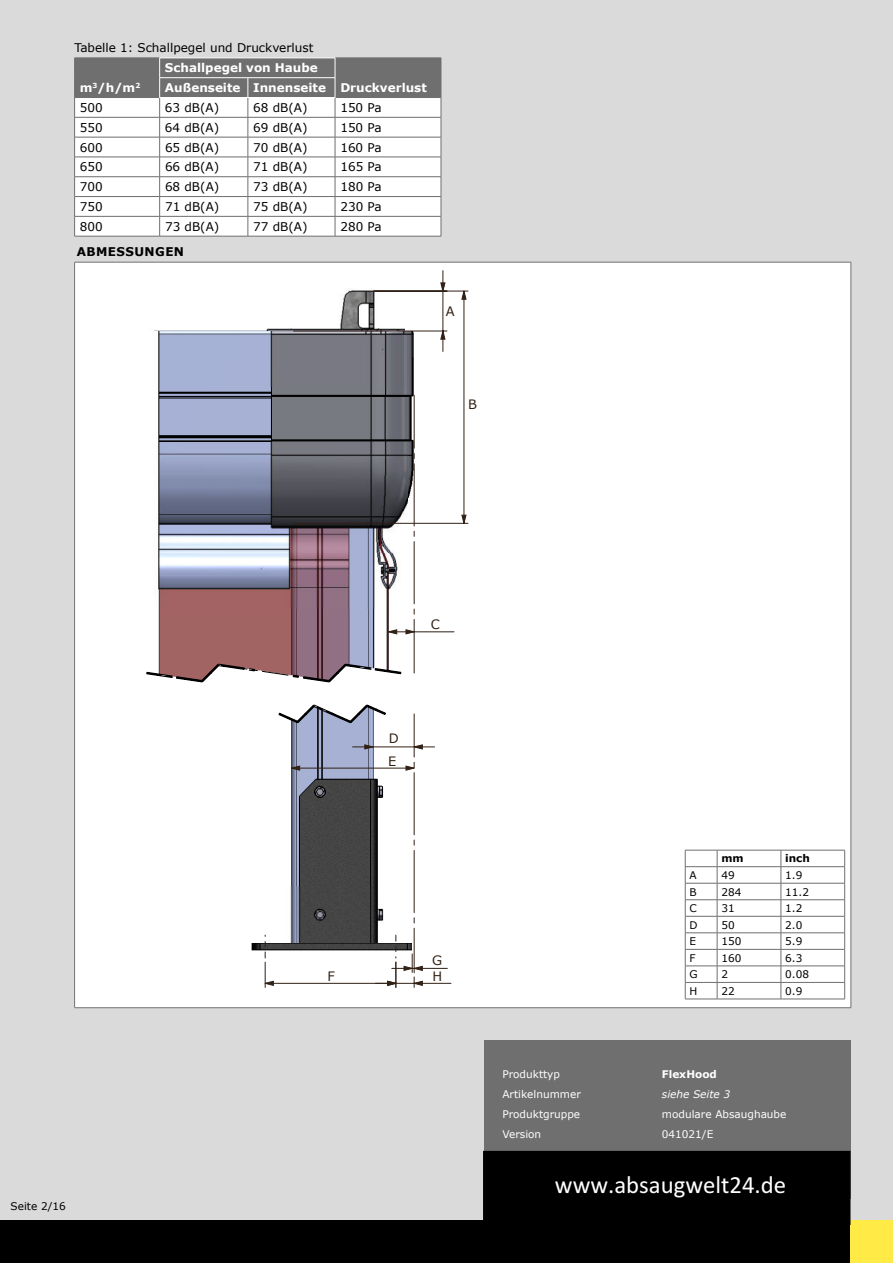
<style>
.page{position:relative;width:893px;height:1263px;background:#dadada}
.page>*{position:absolute;margin:0;border:0;box-sizing:border-box;transform-origin:0 0}
.t1{font:24.75px "Calibri";color:#fff}
.t2{font:12.9px/15.9px "Verdana";color:#312015}
.t3{font:12px "Verdana";color:#000}
.t4{font:700 12px "Verdana";color:#fff}
.t5{font:700 12px "Verdana";letter-spacing:.035em;color:#000}
.t6{font:10.5px "Verdana";color:#fff}
.t7{font:10.5px "Verdana";color:#000}
.t8{font:italic 10.5px "Verdana";color:#fff}
.t9{font:700 10.5px "Verdana";color:#fff}
.t10{font:700 10.5px "Verdana";color:#000}
</style>
<div class="page">
<div style="left:0;top:1220px;width:850px;height:43px;background:#000"></div>
<div style="left:850px;top:1220px;width:43px;height:43px;background:#ffea46"></div>
<hr style="left:74px;top:236px;width:86px;height:1px;background:#706f6f">
<hr style="left:160px;top:236px;width:88px;height:1px;background:#706f6f">
<hr style="left:248px;top:236px;width:87px;height:1px;background:#706f6f">
<hr style="left:335px;top:236px;width:106px;height:1px;background:#706f6f">
<svg style="left:74px;top:58px;width:368px;height:178px"></svg>
<hr style="left:159px;top:97px;width:89px;height:1px;background:#fff">
<hr style="left:248px;top:97px;width:87px;height:1px;background:#fff">
<div style="left:75px;top:262px;width:776px;height:746px;background:#fff"></div>
<hr style="left:74px;top:262px;width:777px;height:1px;background:#706f6f">
<hr style="left:74px;top:262px;width:1px;height:745px;background:#706f6f">
<hr style="left:851px;top:262px;width:1px;height:745px;background:#706f6f">
<hr style="left:74px;top:1007px;width:777px;height:1px;background:#706f6f">
<hr style="left:374px;top:291px;width:94px;height:1px;background:#312015">
<hr style="left:293px;top:523px;width:175px;height:1px;background:#312015">
<svg style="left:146px;top:271px;width:321px;height:716px"></svg>
<div style="left:157px;top:268px;width:55px;height:55px;background:#fff"></div>
<hr style="left:685px;top:999px;width:32px;height:1px;background:#706f6f">
<svg style="left:685px;top:850px;width:160px;height:149px"></svg>
<hr style="left:717px;top:866px;width:64px;height:1px;background:#706f6f">
<hr style="left:781px;top:866px;width:64px;height:1px;background:#706f6f">
<hr style="left:717px;top:883px;width:64px;height:1px;background:#706f6f">
<hr style="left:781px;top:883px;width:64px;height:1px;background:#706f6f">
<hr style="left:717px;top:899px;width:64px;height:1px;background:#706f6f">
<hr style="left:781px;top:899px;width:64px;height:1px;background:#706f6f">
<hr style="left:717px;top:916px;width:64px;height:1px;background:#706f6f">
<hr style="left:781px;top:916px;width:64px;height:1px;background:#706f6f">
<hr style="left:717px;top:932px;width:64px;height:1px;background:#706f6f">
<hr style="left:781px;top:932px;width:64px;height:1px;background:#706f6f">
<hr style="left:717px;top:949px;width:64px;height:1px;background:#706f6f">
<hr style="left:781px;top:949px;width:64px;height:1px;background:#706f6f">
<hr style="left:717px;top:966px;width:64px;height:1px;background:#706f6f">
<hr style="left:781px;top:966px;width:64px;height:1px;background:#706f6f">
<hr style="left:717px;top:982px;width:64px;height:1px;background:#706f6f">
<hr style="left:781px;top:982px;width:64px;height:1px;background:#706f6f">
<hr style="left:717px;top:999px;width:64px;height:1px;background:#706f6f">
<hr style="left:781px;top:999px;width:64px;height:1px;background:#706f6f">
<div style="left:484px;top:1040px;width:366px;height:159px;background:#706f6f"></div>
<div style="left:483px;top:1151px;width:367px;height:74px;background:#000"></div>
<p class="t3" style="left:74px;top:42px;width:241px">Tabelle 1: Schallpegel und Druckverlust</p>
<p class="t4" style="left:165px;top:63px;width:154px">Schallpegel von Haube</p>
<p class="t4" style="left:80px;top:83px;width:62px">m<sup>3</sup>/h/m<sup>2</sup></p>
<p class="t4" style="left:165px;top:83px;width:263px">Außenseite Innenseite Druckverlust</p>
<p class="t3" style="left:80px;top:103px;width:24px">500</p>
<p class="t3" style="left:165px;top:103px;width:56px">63 dB(A)</p>
<p class="t3" style="left:253px;top:103px;width:56px">68 dB(A)</p>
<p class="t3" style="left:340px;top:103px;width:43px">150 Pa</p>
<p class="t3" style="left:80px;top:122px;width:24px">550</p>
<p class="t3" style="left:165px;top:122px;width:56px">64 dB(A)</p>
<p class="t3" style="left:253px;top:122px;width:56px">69 dB(A)</p>
<p class="t3" style="left:340px;top:122px;width:43px">150 Pa</p>
<p class="t3" style="left:80px;top:142px;width:24px">600</p>
<p class="t3" style="left:165px;top:142px;width:56px">65 dB(A)</p>
<p class="t3" style="left:253px;top:142px;width:56px">70 dB(A)</p>
<p class="t3" style="left:340px;top:142px;width:43px">160 Pa</p>
<p class="t3" style="left:80px;top:162px;width:24px">650</p>
<p class="t3" style="left:165px;top:162px;width:56px">66 dB(A)</p>
<p class="t3" style="left:253px;top:162px;width:56px">71 dB(A)</p>
<p class="t3" style="left:340px;top:162px;width:43px">165 Pa</p>
<p class="t3" style="left:80px;top:182px;width:24px">700</p>
<p class="t3" style="left:165px;top:182px;width:56px">68 dB(A)</p>
<p class="t3" style="left:253px;top:182px;width:56px">73 dB(A)</p>
<p class="t3" style="left:340px;top:182px;width:43px">180 Pa</p>
<p class="t3" style="left:80px;top:202px;width:24px">750</p>
<p class="t3" style="left:165px;top:202px;width:56px">71 dB(A)</p>
<p class="t3" style="left:253px;top:202px;width:56px">75 dB(A)</p>
<p class="t3" style="left:340px;top:202px;width:43px">230 Pa</p>
<p class="t3" style="left:80px;top:221px;width:24px">800</p>
<p class="t3" style="left:165px;top:221px;width:56px">73 dB(A)</p>
<p class="t3" style="left:253px;top:221px;width:56px">77 dB(A)</p>
<p class="t3" style="left:340px;top:221px;width:43px">280 Pa</p>
<p class="t5" style="left:77px;top:247px;width:109px">ABMESSUNGEN</p>
<p class="t2" style="left:446px;top:304px;width:10px">A</p>
<p class="t2" style="left:468px;top:396px;width:10px">B</p>
<p class="t7" style="left:11px;top:1201px;width:57px">Seite 2/16</p>
<p class="t2" style="left:431px;top:616px;width:11px">C</p>
<p class="t2" style="left:388px;top:727px;width:12px;line-height:23.1px">D<br>E</p>
<p class="t2" style="left:328px;top:968px;width:9px">F</p>
<p class="t2" style="left:432px;top:953px;width:12px">G<br>H</p>
<p class="t10" style="left:721px;top:854px;width:24px">mm</p>
<p class="t10" style="left:785px;top:854px;width:26px">inch</p>
<p class="t7" style="left:689px;top:871px;width:9px">A</p>
<p class="t7" style="left:721px;top:871px;width:15px">49</p>
<p class="t7" style="left:785px;top:871px;width:19px">1.9</p>
<p class="t7" style="left:689px;top:887px;width:9px">B</p>
<p class="t7" style="left:721px;top:887px;width:22px">284</p>
<p class="t7" style="left:785px;top:887px;width:25px">11.2</p>
<p class="t7" style="left:689px;top:904px;width:9px">C</p>
<p class="t7" style="left:721px;top:904px;width:15px">31</p>
<p class="t7" style="left:785px;top:904px;width:19px">1.2</p>
<p class="t7" style="left:689px;top:920px;width:10px">D</p>
<p class="t7" style="left:721px;top:920px;width:15px">50</p>
<p class="t7" style="left:785px;top:920px;width:19px">2.0</p>
<p class="t7" style="left:689px;top:937px;width:8px">E</p>
<p class="t7" style="left:721px;top:937px;width:22px">150</p>
<p class="t7" style="left:785px;top:937px;width:19px">5.9</p>
<p class="t7" style="left:689px;top:953px;width:8px">F</p>
<p class="t7" style="left:721px;top:953px;width:22px">160</p>
<p class="t7" style="left:785px;top:953px;width:19px">6.3</p>
<p class="t7" style="left:689px;top:970px;width:10px">G</p>
<p class="t7" style="left:721px;top:970px;width:8px">2</p>
<p class="t7" style="left:785px;top:970px;width:25px">0.08</p>
<p class="t7" style="left:689px;top:986px;width:9px">H</p>
<p class="t7" style="left:721px;top:986px;width:15px">22</p>
<p class="t7" style="left:785px;top:986px;width:19px">0.9</p>
<p class="t6" style="left:502px;top:1070px;width:59px">Produkttyp</p>
<p class="t9" style="left:662px;top:1070px;width:56px">FlexHood</p>
<p class="t6" style="left:502px;top:1090px;width:80px">Artikelnummer</p>
<p class="t8" style="left:662px;top:1090px;width:70px">siehe Seite 3</p>
<p class="t6" style="left:502px;top:1110px;width:79px">Produktgruppe</p>
<p class="t6" style="left:662px;top:1110px;width:126px">modulare Absaughaube</p>
<p class="t6" style="left:502px;top:1130px;width:40px">Version</p>
<p class="t6" style="left:662px;top:1130px;width:53px">041021/E</p>
<h1 class="t1" style="left:555px;top:1168px;width:233px">www.absaugwelt24.de</h1>
</div>
